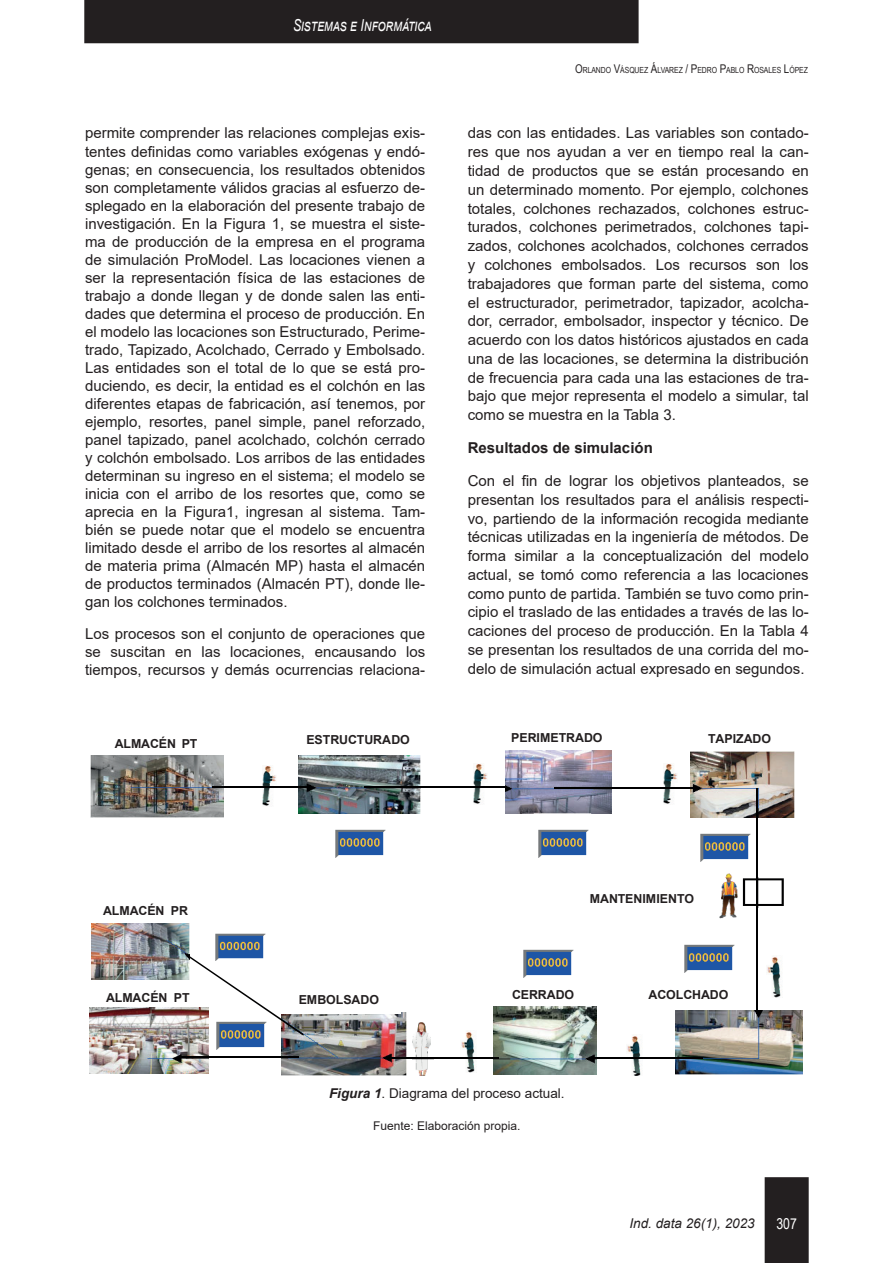
<style>
.page{position:relative;width:893px;height:1263px;background:#fff}
.page>*{position:absolute;margin:0;border:0;box-sizing:border-box;transform-origin:0 0}
.t1{font:italic 16.5px "Arial";color:#fff;scale:.75 1}
.t2{font:15px/18px "Arial";color:#231f20;text-align:justify}
.t3{font:700 15px "Arial";color:#231f20}
.t4{font:15px "Arial Narrow";color:#fff}
.t5{font:13.5px "Arial";color:#231f20}
.t6{font:italic 13.5px "Arial";color:#231f20}
.t7{font:700 12.45px "Arial";letter-spacing:-.01em;color:#231f20}
.t8{font:12px "Arial";color:#231f20}
.t9{font:8.4px "Arial Narrow";letter-spacing:-.005em;color:#231f20}
.s1{font-size:12px}
.s2{font-weight:700;font-style:italic}
</style>
<div class="page">
<div style="left:765px;top:1177px;width:44px;height:86px;background:#231f20"></div>
<div style="left:84px;top:0;width:555px;height:43px;background:#231f20"></div>
<img style="left:461px;top:1032px;width:14px;height:40px">
<img style="left:627px;top:1036px;width:14px;height:39px">
<img style="left:663px;top:764px;width:14px;height:40px">
<img style="left:474px;top:764px;width:14px;height:40px">
<img style="left:262px;top:766px;width:14px;height:40px">
<img style="left:505px;top:750px;width:107px;height:63px">
<img style="left:298px;top:755px;width:122px;height:58px">
<img style="left:90px;top:755px;width:133px;height:62px">
<img style="left:690px;top:752px;width:104px;height:66px">
<img style="left:742px;top:878px;width:42px;height:29px">
<img style="left:675px;top:1011px;width:127px;height:64px">
<img style="left:493px;top:1006px;width:103px;height:68px">
<img style="left:282px;top:1013px;width:124px;height:62px">
<img style="left:90px;top:1007px;width:118px;height:66px">
<img style="left:91px;top:923px;width:99px;height:56px">
<img style="left:719px;top:873px;width:19px;height:46px">
<hr style="left:756px;top:788px;width:2px;height:225px;background:#000001">
<img style="left:413px;top:1022px;width:20px;height:53px">
<hr style="left:180px;top:1057px;width:119px;height:1px;background:#000001">
<img style="left:186px;top:954px;width:118px;height:81px">
<img style="left:335px;top:829px;width:51px;height:29px">
<img style="left:538px;top:829px;width:51px;height:29px">
<img style="left:700px;top:833px;width:51px;height:29px">
<div style="left:277px;top:987px;width:124px;height:27px;background:#fff"></div>
<img style="left:684px;top:944px;width:51px;height:29px">
<hr style="left:213px;top:786px;width:95px;height:1px;background:#000001">
<hr style="left:365px;top:787px;width:141px;height:1px;background:#000001">
<hr style="left:554px;top:787px;width:141px;height:2px;background:#000001">
<img style="left:523px;top:949px;width:51px;height:29px">
<img style="left:211px;top:933px;width:56px;height:30px">
<img style="left:212px;top:1019px;width:56px;height:31px">
<div style="left:564px;top:885px;width:157px;height:28px;background:#fff"></div>
<hr style="left:590px;top:1057px;width:113px;height:2px;background:#000001">
<hr style="left:386px;top:1057px;width:113px;height:2px;background:#000001">
<div style="left:85px;top:984px;width:130px;height:23px;background:#fff"></div>
<img style="left:767px;top:957px;width:14px;height:40px">
<p class="t1" style="left:293px;top:14px;width:187px">Sistemas e Informática</p>
<p class="t2" style="left:85px;top:124px;width:342px">permite comprender las relaciones complejas exis&shy;tentes definidas como variables exógenas y endó&shy;genas; en consecuencia, los resultados obtenidos son completamente válidos gracias al esfuerzo de&shy;splegado en la elaboración del presente trabajo de investigación. En la Figura 1, se muestra el siste&shy;ma de producción de la empresa en el programa de simulación ProModel. Las locaciones vienen a ser la representación física de las estaciones de trabajo a donde llegan y de donde salen las enti&shy;dades que determina el proceso de producción. En el modelo las locaciones son Estructurado, Perime&shy;trado, Tapizado, Acolchado, Cerrado y Embolsado.<br>Las entidades son el total de lo que se está pro&shy;duciendo, es decir, la entidad es el colchón en las diferentes etapas de fabricación, así tenemos, por ejemplo, resortes, panel simple, panel reforzado, panel tapizado, panel acolchado, colchón cerrado y colchón embolsado. Los arribos de las entidades determinan su ingreso en el sistema; el modelo se inicia con el arribo de los resortes que, como se aprecia en la Figura1, ingresan al sistema. Tam&shy;bién se puede notar que el modelo se encuentra limitado desde el arribo de los resortes al almacén de materia prima (Almacén MP) hasta el almacén de productos terminados (Almacén PT), donde lle&shy;gan los colchones terminados.</p>
<p class="t2" style="left:85px;top:624px;width:342px">Los procesos son el conjunto de operaciones que se suscitan en las locaciones, encausando los tiempos, recursos y demás ocurrencias relaciona-</p>
<p class="t9" style="left:575px;top:63px;width:234px"><span class="s1">O</span>RLANDO <span class="s1">V</span>ÁSQUEZ <span class="s1">Á</span>LVAREZ <span class="s1">/ P</span>EDRO <span class="s1">P</span>ABLO <span class="s1">R</span>OSALES <span class="s1">L</span>ÓPEZ</p>
<p class="t2" style="left:468px;top:124px;width:342px;line-height:18.8px">das con las entidades. Las variables son contado&shy;res que nos ayudan a ver en tiempo real la can&shy;tidad de productos que se están procesando en un determinado momento. Por ejemplo, colchones totales, colchones rechazados, colchones estruc&shy;turados, colchones perimetrados, colchones tapi&shy;zados, colchones acolchados, colchones cerrados y colchones embolsados. Los recursos son los trabajadores que forman parte del sistema, como el estructurador, perimetrador, tapizador, acolcha&shy;dor, cerrador, embolsador, inspector y técnico. De acuerdo con los datos históricos ajustados en cada una de las locaciones, se determina la distribución de frecuencia para cada una las estaciones de tra&shy;bajo que mejor representa el modelo a simular, tal como se muestra en la Tabla 3.</p>
<p class="t3" style="left:468px;top:437px;width:187px">Resultados de simulación</p>
<p class="t2" style="left:468px;top:471px;width:342px;line-height:18.8px">Con el fin de lograr los objetivos planteados, se presentan los resultados para el análisis respecti&shy;vo, partiendo de la información recogida mediante técnicas utilizadas en la ingeniería de métodos. De forma similar a la conceptualización del modelo actual, se tomó como referencia a las locaciones como punto de partida. También se tuvo como prin&shy;cipio el traslado de las entidades a través de las lo&shy;caciones del proceso de producción. En la Tabla 4 se presentan los resultados de una corrida del mo&shy;delo de simulación actual expresado en segundos.</p>
<p class="t7" style="left:115px;top:734px;width:84px">ALMACÉN PT</p>
<p class="t7" style="left:306px;top:731px;width:105px">ESTRUCTURADO</p>
<p class="t7" style="left:511px;top:729px;width:93px">PERIMETRADO</p>
<p class="t7" style="left:708px;top:729px;width:64px">TAPIZADO</p>
<p class="t7" style="left:103px;top:902px;width:86px">ALMACÉN PR</p>
<p class="t7" style="left:106px;top:989px;width:85px">ALMACÉN PT</p>
<p class="t7" style="left:590px;top:889px;width:106px">MANTENIMIENTO</p>
<p class="t7" style="left:299px;top:991px;width:82px">EMBOLSADO</p>
<p class="t7" style="left:512px;top:985px;width:64px">CERRADO</p>
<p class="t7" style="left:648px;top:985px;width:82px">ACOLCHADO</p>
<p class="t5" style="left:329px;top:1084px;width:237px"><span class="s2">Figura 1</span>. Diagrama del proceso actual.</p>
<p class="t8" style="left:373px;top:1117px;width:149px">Fuente: Elaboración propia.</p>
<p class="t6" style="left:629px;top:1215px;width:127px">Ind. data 26(1), 2023</p>
<p class="t4" style="left:776px;top:1213px;width:22px">307</p>
</div>
